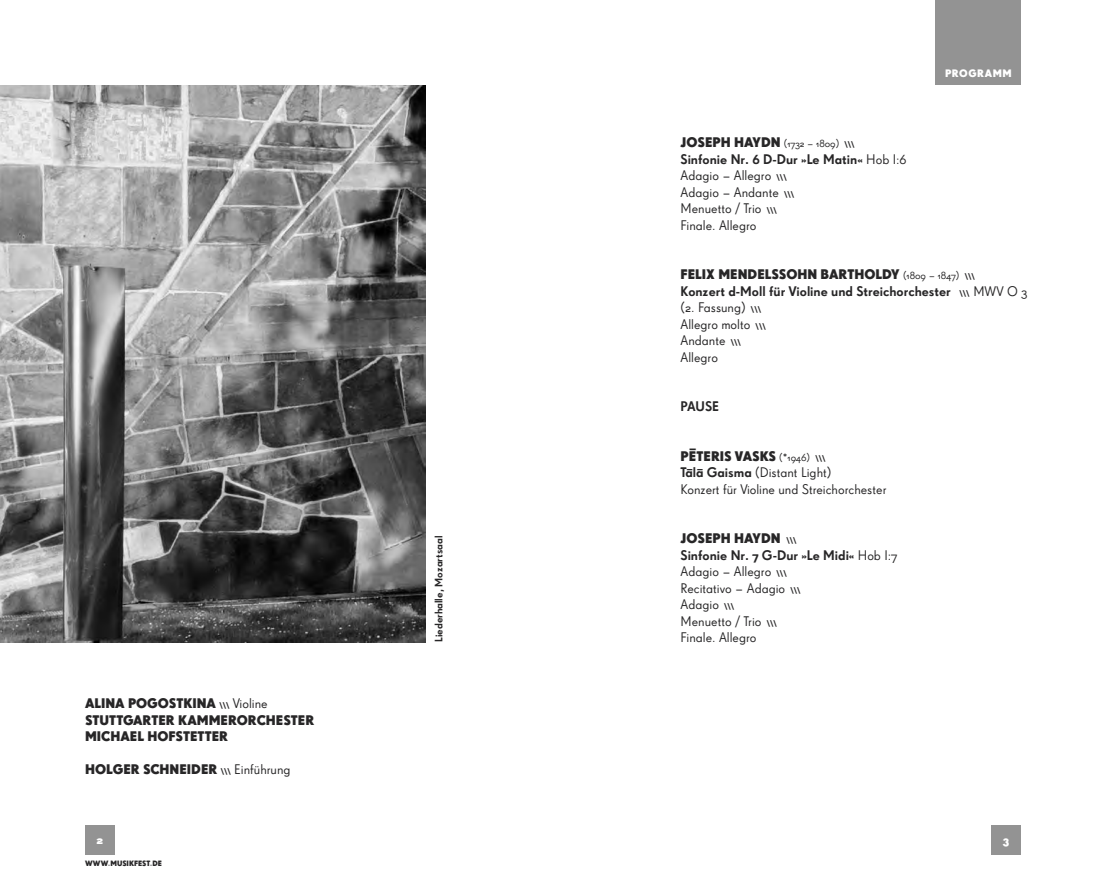
<style>
.page{position:relative;width:1106px;height:893px;background:#fff}
.page>*{position:absolute;margin:0;border:0;box-sizing:border-box;transform-origin:0 0}
.t1{font:13.5px/16.5px "Super Grotesk A";color:#272627}
.t2{font:500 13.5px/16.5px "Super Grotesk A";color:#272627}
.t3{font:700 13.5px/16.5px "Super Grotesk A";color:#272627}
.t4{font:700 12px "Super Grotesk A";color:#fff}
.t5{font:500 10.5px "Super Grotesk A";color:#272627}
.t6{font:700 10.5px "Super Grotesk A";letter-spacing:.05em;color:#fff}
.t7{font:700 7.5px "Super Grotesk A";color:#272627}
.s1{font-size:7.5px}
.s2{font-weight:400}
.s3{color:#888}
.s4{font-weight:700}
.s5{font-size:10.5px}
.s6{font-weight:700;font-size:7.5px}
.s7{font-weight:500}
.s8{font-weight:400;font-size:10.5px}
</style>
<div class="page">
<div style="left:991px;top:825px;width:29px;height:30px;background:#939393"></div>
<div style="left:85px;top:825px;width:30px;height:30px;background:#939393"></div>
<img style="left:0;top:85px;width:425px;height:557px">
<div style="left:935px;top:0;width:85px;height:85px;background:#939393"></div>
<p class="t3" style="left:85px;top:697px;width:231px">ALINA POGOSTKINA <span class="s1">\\\</span> <span class="s2">Violine<br></span>STUTTGARTER KAMMERORCHESTER<br>MICHAEL HOFSTETTER</p>
<p class="t3" style="left:85px;top:763px;width:207px">HOLGER SCHNEIDER <span class="s1">\\\</span> <span class="s2">Einführung</span></p>
<p class="t4" style="left:97px;top:836px;width:8px">2</p>
<p class="t7" style="left:85px;top:861px;width:79px">WWW<span class="s3">.</span>MUSIKFEST<span class="s3">.</span>DE</p>
<p class="t5" style="left:435px;top:642px;width:108px;rotate:-90deg">Liederhalle, Mozartsaal</p>
<p class="t6" style="left:945px;top:69px;width:68px">PROGRAMM</p>
<p class="t1" style="left:680px;top:135px;width:227px"><span class="s4">JOSEPH HAYDN</span> <span class="s5">(1732 – 1809)</span> <span class="s6">\\\<br></span><span class="s7">Sinfonie Nr. 6 D-Dur »Le Matin«</span> Hob I:6<br>Adagio – Allegro <span class="s6">\\\<br></span>Adagio – Andante <span class="s6">\\\<br></span>Menuetto / Trio <span class="s6">\\\<br></span>Finale. Allegro</p>
<p class="t2" style="left:680px;top:267px;width:348px"><span class="s4">FELIX MENDELSSOHN BARTHOLDY</span> <span class="s8">(1809 – 1847)</span> <span class="s6">\\\<br></span>Konzert d-Moll für Violine und Streichorchester <span class="s6">\\\</span> <span class="s2">MWV O 3 (2. Fassung)</span> <span class="s6">\\\<br></span><span class="s2">Allegro molto</span> <span class="s6">\\\<br></span><span class="s2">Andante</span> <span class="s6">\\\<br></span><span class="s2">Allegro</span></p>
<p class="t2" style="left:680px;top:399px;width:40px">PAUSE</p>
<p class="t1" style="left:680px;top:449px;width:207px"><span class="s4">PE</span><sup>¯</sup><span class="s4">TERIS VASKS</span> <span class="s5">(*1946)</span> <span class="s6">\\\<br></span><span class="s7">Ta¯la¯ Gaisma</span> (Distant Light)<br>Konzert für Violine und Streichorchester</p>
<p class="t1" style="left:680px;top:531px;width:218px"><span class="s4">JOSEPH HAYDN</span> <span class="s6">\\\<br></span><span class="s7">Sinfonie Nr. 7 G-Dur »Le Midi«</span> Hob I:7<br>Adagio – Allegro <span class="s6">\\\<br></span>Recitativo – Adagio <span class="s6">\\\<br></span>Adagio <span class="s6">\\\<br></span>Menuetto / Trio <span class="s6">\\\<br></span>Finale. Allegro</p>
<p class="t4" style="left:1002px;top:836px;width:8px">3</p>
</div>
